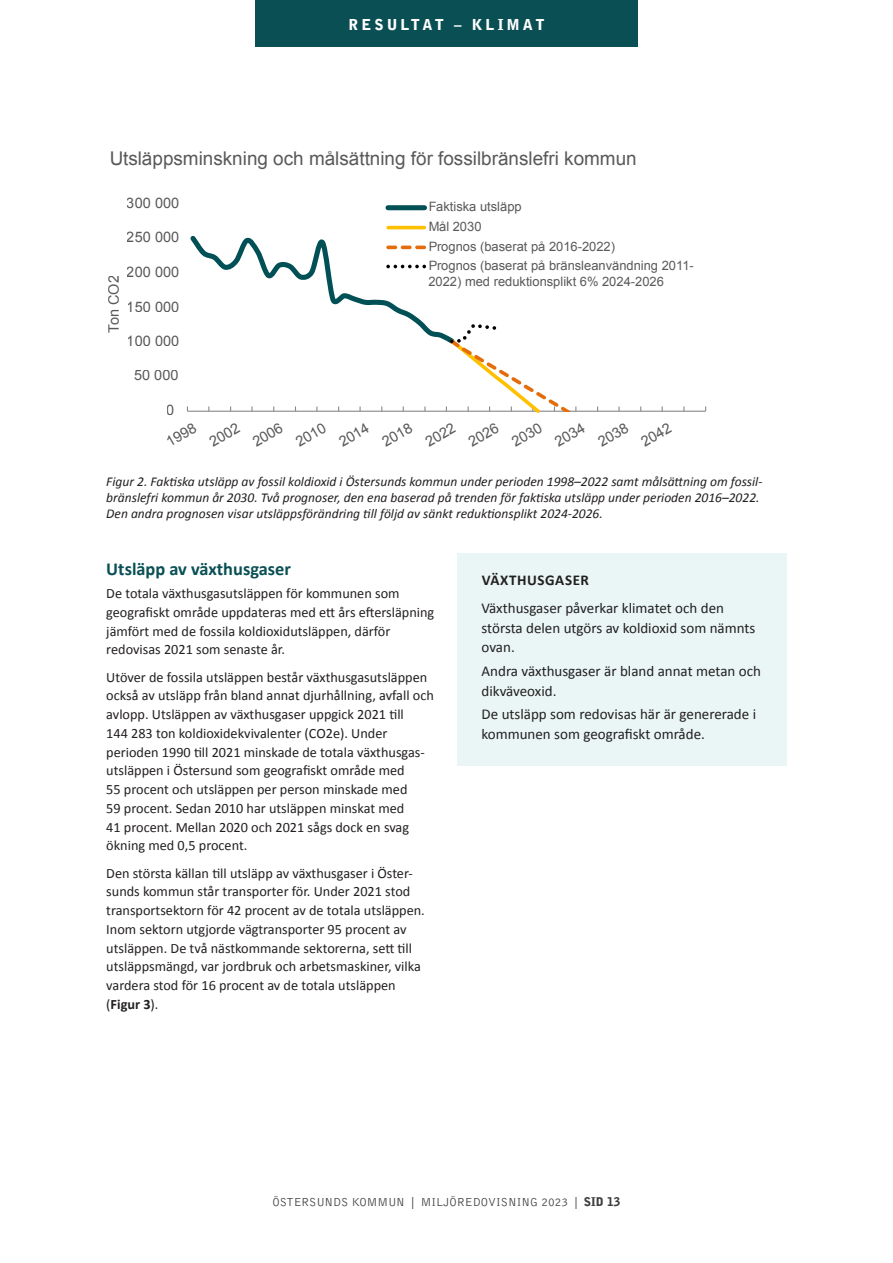
<style>
.page{position:relative;width:893px;height:1263px;background:#fff}
.page>*{position:absolute;margin:0;border:0;box-sizing:border-box;transform-origin:0 0}
.t1{font:18.9px "Arial";color:#595959}
.Rubrik_4{font:700 18.3px "Calibri";color:#094f54}
.Fråga{font:15px/19.5px "Calibri";color:#231f20}
.t2{font:900 15px "Bell Gothic Std";letter-spacing:.2em;color:#fff}
.Fråga-2{font:700 15px "Calibri";letter-spacing:.04em;color:#231f20}
.t3{font:14.55px "Arial";color:#595959}
.Bröd{font:14.25px/18.8px "Calibri";color:#231f20}
.Bildtext{font:italic 13.5px/15.8px "Calibri";color:#231f20}
.t4{font:12.9px/19.6px "Arial";color:#595959}
.t5{font:300 12px "Bell Gothic Std";color:#3e3e3f}
.s1{font-weight:700}
.s2{font-weight:900}
</style>
<div class="page">
<div style="left:255px;top:0;width:383px;height:47px;background:#094f54"></div>
<hr style="left:187px;top:411px;width:519px;height:1px;background:#868686">
<div style="left:388px;top:205px;width:36px;height:5px;background:#005056"></div>
<hr style="left:388px;top:226px;width:36px;height:3px;background:#ffc000">
<svg style="left:186px;top:235px;width:390px;height:178px"></svg>
<div style="left:457px;top:553px;width:330px;height:212px;background:#e9f6f5"></div>
<p class="t2" style="left:348px;top:16px;width:197px">RESULTAT – KLIMAT</p>
<h1 class="t1" style="left:109px;top:146px;width:529px">Utsläppsminskning och målsättning för fossilbränslefri kommun</h1>
<p class="t4" style="left:428px;top:197px;width:267px">Faktiska utsläpp<br>Mål 2030<br>Prognos (baserat på 2016-2022)<br>Prognos (baserat på bränsleanvändning 2011-</p>
<p class="t4" style="left:428px;top:271px;width:237px">2022) med reduktionsplikt 6% 2024-2026</p>
<p class="t3" style="left:127px;top:193px;width:54px">300 000</p>
<p class="t3" style="left:127px;top:228px;width:54px">250 000</p>
<p class="t3" style="left:127px;top:262px;width:54px">200 000</p>
<p class="t3" style="left:104px;top:333px;width:59px;rotate:-90deg">Ton CO2</p>
<p class="t3" style="left:127px;top:297px;width:54px">150 000</p>
<p class="t3" style="left:127px;top:331px;width:54px">100 000</p>
<p class="t3" style="left:134px;top:366px;width:46px">50 000</p>
<p class="t3" style="left:167px;top:400px;width:10px">0</p>
<p class="t3" style="left:163px;top:434px;width:34px;rotate:-30deg">1998</p>
<p class="t3" style="left:206px;top:434px;width:34px;rotate:-30deg">2002</p>
<p class="t3" style="left:249px;top:434px;width:34px;rotate:-30deg">2006</p>
<p class="t3" style="left:292px;top:434px;width:34px;rotate:-30deg">2010</p>
<p class="t3" style="left:335px;top:434px;width:34px;rotate:-30deg">2014</p>
<p class="t3" style="left:379px;top:434px;width:34px;rotate:-30deg">2018</p>
<p class="t3" style="left:422px;top:434px;width:34px;rotate:-30deg">2022</p>
<p class="t3" style="left:465px;top:434px;width:34px;rotate:-30deg">2026</p>
<p class="t3" style="left:508px;top:434px;width:34px;rotate:-30deg">2030</p>
<p class="t3" style="left:551px;top:434px;width:34px;rotate:-30deg">2034</p>
<p class="t3" style="left:594px;top:434px;width:34px;rotate:-30deg">2038</p>
<p class="t3" style="left:638px;top:434px;width:34px;rotate:-30deg">2042</p>
<p class="Bildtext" style="left:106px;top:473px;width:658px">Figur 2. Faktiska utsläpp av fossil koldioxid i Östersunds kommun under perioden 1998–2022 samt målsättning om fossil&shy;bränslefri kommun år 2030. Två prognoser, den ena baserad på trenden för faktiska utsläpp under perioden 2016–2022.<br>Den andra prognosen visar utsläppsförändring till följd av sänkt reduktionsplikt 2024-2026.</p>
<p class="Rubrik_4" style="left:106px;top:558px;width:186px">Utsläpp av växthusgaser</p>
<p class="Bröd" style="left:106px;top:583px;width:329px">De totala växthusgasutsläppen för kommunen som geografiskt område uppdateras med ett års eftersläpning jämfört med de fossila koldioxidutsläppen, därför redovisas 2021 som senaste år.</p>
<p class="Bröd" style="left:106px;top:667px;width:329px">Utöver de fossila utsläppen består växthusgasutsläppen också av utsläpp från bland annat djurhållning, avfall och avlopp. Utsläppen av växthusgaser uppgick 2021 till<br>144 283 ton koldioxidekvivalenter (CO2e). Under perioden 1990 till 2021 minskade de totala växthusgas&shy;utsläppen i Östersund som geografiskt område med<br>55 procent och utsläppen per person minskade med<br>59 procent. Sedan 2010 har utsläppen minskat med<br>41 procent. Mellan 2020 och 2021 sågs dock en svag ökning med 0,5 procent.</p>
<p class="Bröd" style="left:106px;top:863px;width:320px">Den största källan till utsläpp av växthusgaser i Öster&shy;sunds kommun står transporter för. Under 2021 stod transportsektorn för 42 procent av de totala utsläppen.<br>Inom sektorn utgjorde vägtransporter 95 procent av utsläppen. De två nästkommande sektorerna, sett till utsläppsmängd, var jordbruk och arbetsmaskiner, vilka vardera stod för 16 procent av de totala utsläppen (<span class="s1">Figur 3</span>).</p>
<p class="Fråga-2" style="left:482px;top:571px;width:109px">VÄXTHUSGASER</p>
<p class="Fråga" style="left:482px;top:598px;width:275px">Växthusgaser påverkar klimatet och den största delen utgörs av koldioxid som nämnts ovan.</p>
<p class="Fråga" style="left:482px;top:661px;width:281px">Andra växthusgaser är bland annat metan och dikväveoxid.</p>
<p class="Fråga" style="left:482px;top:704px;width:276px">De utsläpp som redovisas här är genererade i kommunen som geografiskt område.</p>
<p class="t5" style="left:272px;top:1196px;width:350px">ÖSTERSUNDS KOMMUN | MILJÖREDOVISNING 2023 | <span class="s2">SID 13</span></p>
</div>
